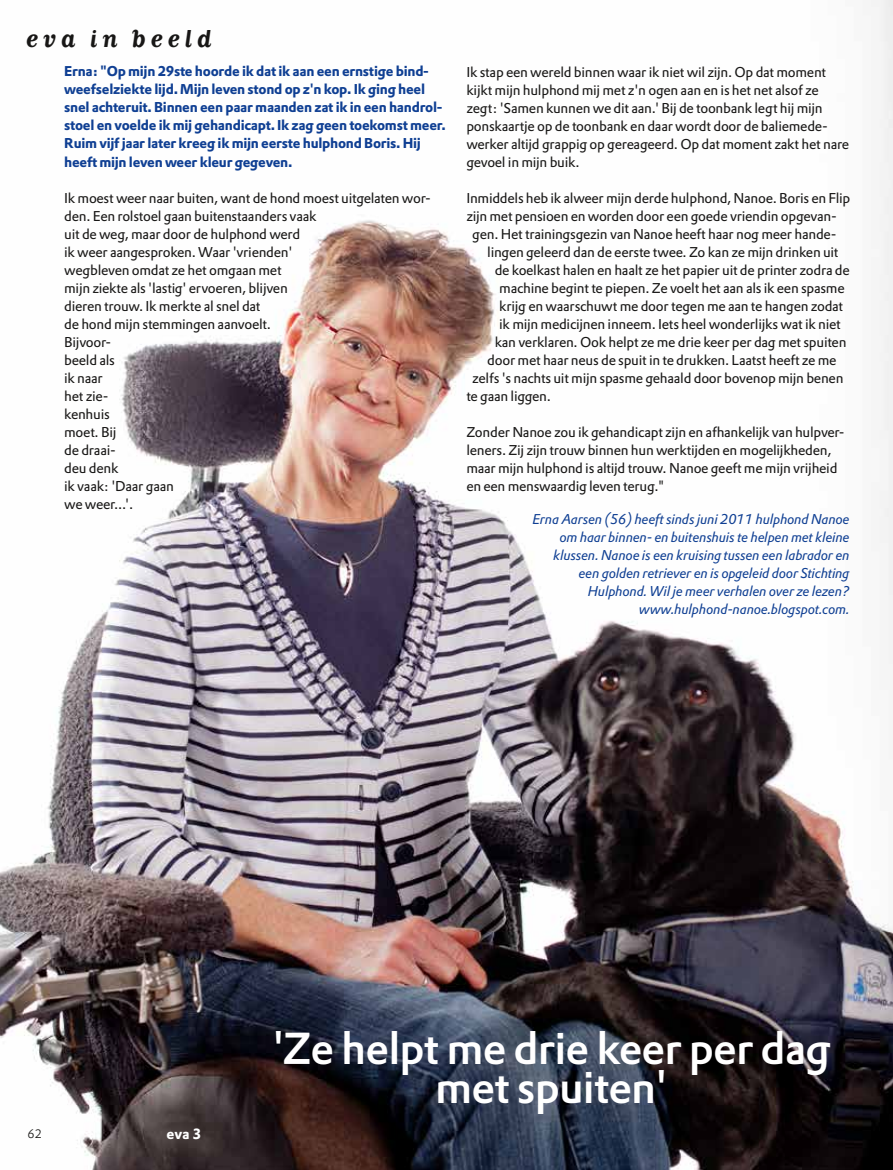
<style>
.page{position:relative;width:893px;height:1170px;background:#fff}
.page>*{position:absolute;margin:0;border:0;box-sizing:border-box;transform-origin:0 0}
.t1{font:500 43.95px/39px "DTL Prokyon TOT";letter-spacing:-.02em;color:#fff;text-align:center}
.t2{font:700 24px "Matrix Script";letter-spacing:.2em;color:#181716}
.t3{font:700 14.55px "DTL Prokyon TOT";color:#fff}
.t4{font:13.95px/18px "DTL Prokyon TOT";letter-spacing:-.02em;color:#181716}
.t5{font:700 13.95px/18px "DTL Prokyon TOT";letter-spacing:-.02em;color:#0f3f93}
.t6{font:italic 13.95px/18px "DTL Prokyon TOT";letter-spacing:-.02em;color:#0f3f93;text-align:right}
.t7{font:300 12px "DTL Prokyon TOT";color:#181716}
</style>
<div class="page">
<img style="left:0;top:0;width:893px;height:1169px">
<h2 class="t2" style="left:26px;top:23px;width:187px">eva in beeld</h2>
<p class="t5" style="left:64px;top:62px;width:383px">Erna: "Op mijn 29ste hoorde ik dat ik aan een ernstige bind&shy;weefselziekte lijd. Mijn leven stond op z'n kop. Ik ging heel snel achteruit. Binnen een paar maanden zat ik in een handrol&shy;stoel en voelde ik mij gehandicapt. Ik zag geen toekomst meer.<br>Ruim vijf jaar later kreeg ik mijn eerste hulphond Boris. Hij heeft mijn leven weer kleur gegeven.</p>
<p class="t4" style="left:64px;top:188px;width:368px">Ik moest weer naar buiten, want de hond moest uitgelaten wor&shy;den. Een rolstoel gaan buitenstaanders vaak<br>uit de weg, maar door de hulphond werd<br>ik weer aangesproken. Waar 'vrienden'<br>wegbleven omdat ze het omgaan met<br>mijn ziekte als 'lastig' ervoeren, blijven<br>dieren trouw. Ik merkte al snel dat<br>de hond mijn stemmingen aanvoelt.<br>Bijvoor-<br>beeld als<br>ik naar<br>het zie-<br>kenhuis<br>moet. Bij<br>de draai-<br>deu denk<br>ik vaak: 'Daar gaan<br>we weer...'.</p>
<p class="t4" style="left:466px;top:63px;width:384px">Ik stap een wereld binnen waar ik niet wil zijn. Op dat moment kijkt mijn hulphond mij met z'n ogen aan en is het net alsof ze zegt: 'Samen kunnen we dit aan.' Bij de toonbank legt hij mijn ponskaartje op de toonbank en daar wordt door de baliemede&shy;werker altijd grappig op gereageerd. Op dat moment zakt het nare gevoel in mijn buik.</p>
<p class="t4" style="left:466px;top:189px;width:386px">Inmiddels heb ik alweer mijn derde hulphond, Nanoe. Boris en Flip</p>
<p class="t4" style="left:466px;top:207px;width:372px">zijn met pensioen en worden door een goede vriendin opgevan-</p>
<p class="t4" style="left:472px;top:225px;width:366px">gen. Het trainingsgezin van Nanoe heeft haar nog meer hande-</p>
<p class="t4" style="left:487px;top:243px;width:353px">lingen geleerd dan de eerste twee. Zo kan ze mijn drinken uit</p>
<p class="t4" style="left:495px;top:261px;width:357px">de koelkast halen en haalt ze het papier uit de printer zodra de</p>
<p class="t4" style="left:499px;top:279px;width:347px">machine begint te piepen. Ze voelt het aan als ik een spasme</p>
<p class="t4" style="left:499px;top:296px;width:345px">krijg en waarschuwt me door tegen me aan te hangen zodat</p>
<p class="t4" style="left:499px;top:314px;width:343px">ik mijn medicijnen inneem. Iets heel wonderlijks wat ik niet</p>
<p class="t4" style="left:495px;top:332px;width:353px">kan verklaren. Ook helpt ze me drie keer per dag met spuiten</p>
<p class="t4" style="left:487px;top:350px;width:351px">door met haar neus de spuit in te drukken. Laatst heeft ze me</p>
<p class="t4" style="left:472px;top:368px;width:373px">zelfs 's nachts uit mijn spasme gehaald door bovenop mijn benen</p>
<p class="t4" style="left:466px;top:386px;width:86px">te gaan liggen.</p>
<p class="t4" style="left:466px;top:422px;width:380px">Zonder Nanoe zou ik gehandicapt zijn en afhankelijk van hulpver&shy;leners. Zij zijn trouw binnen hun werktijden en mogelijkheden, maar mijn hulphond is altijd trouw. Nanoe geeft me mijn vrijheid en een menswaardig leven terug."</p>
<p class="t6" style="left:532px;top:510px;width:319px">Erna Aarsen (56) heeft sinds juni 2011 hulphond Nanoe om haar binnen- en buitenshuis te helpen met kleine klussen. Nanoe is een kruising tussen een labrador en een golden retriever en is opgeleid door Stichting Hulphond. Wil je meer verhalen over ze lezen? www.hulphond-nanoe.blogspot.com.</p>
<p class="t7" style="left:28px;top:1126px;width:16px">62</p>
<p class="t3" style="left:166px;top:1123px;width:36px">eva 3</p>
<h1 class="t1" style="left:272px;top:1028px;width:560px">'Ze helpt me drie keer per dag met spuiten'</h1>
</div>
